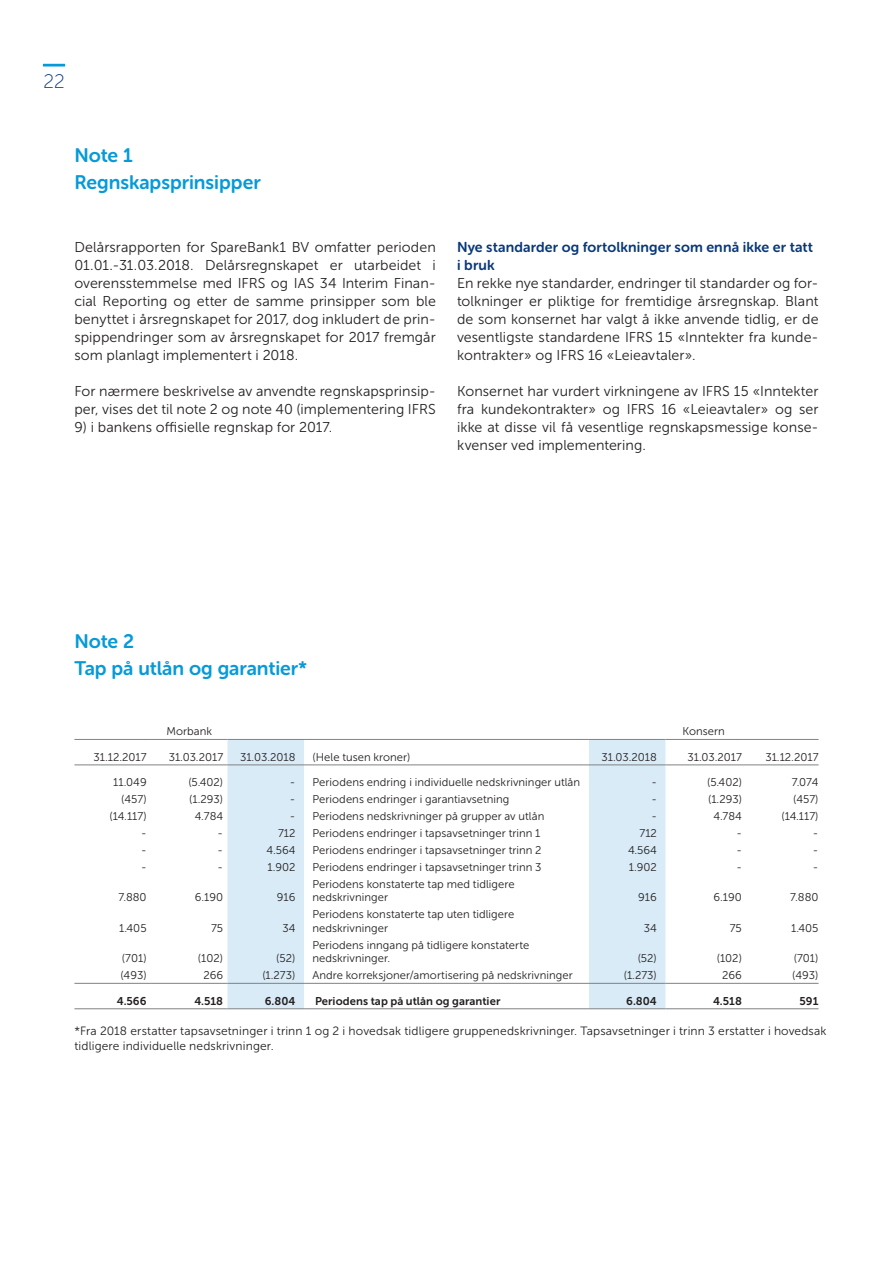
<style>
.page{position:relative;width:893px;height:1263px;background:#fff}
.page>*{position:absolute;margin:0;border:0;box-sizing:border-box;transform-origin:0 0}
.t1{font:19.5px/27px "Museo Sans Rounded 700";color:#069ad9}
.t2{font:19.5px "Museo Sans Rounded 100";color:#083879}
.t3{font:14.25px/18px "Museo Sans 300";letter-spacing:.005em;color:#231f20;text-align:justify}
.t4{font:14.25px/18px "Museo Sans Rounded 700";letter-spacing:.01em;color:#083879}
.t5{font:12px/15.8px "Museo Sans 300";letter-spacing:.01em;color:#231f20}
.t6{font:11.25px/13.5px "Museo Sans 300";letter-spacing:.005em;color:#231f20}
.t7{font:11.25px "Museo Sans 700";color:#231f20}
</style>
<div class="page">
<hr style="left:43px;top:64px;width:22px;height:3px;background:#069ad9">
<svg style="left:227px;top:740px;width:438px;height:268px"></svg>
<hr style="left:74px;top:739px;width:77px;height:1px;background:#808285">
<hr style="left:151px;top:739px;width:76px;height:1px;background:#808285">
<hr style="left:227px;top:739px;width:77px;height:1px;background:#808285">
<hr style="left:304px;top:739px;width:285px;height:1px;background:#808285">
<hr style="left:589px;top:739px;width:76px;height:1px;background:#808285">
<hr style="left:665px;top:739px;width:77px;height:1px;background:#808285">
<hr style="left:742px;top:739px;width:77px;height:1px;background:#808285">
<hr style="left:74px;top:764px;width:77px;height:1px;background:#808285">
<hr style="left:151px;top:764px;width:76px;height:1px;background:#808285">
<hr style="left:227px;top:764px;width:77px;height:1px;background:#808285">
<hr style="left:304px;top:764px;width:285px;height:1px;background:#808285">
<hr style="left:589px;top:764px;width:76px;height:1px;background:#808285">
<hr style="left:665px;top:764px;width:77px;height:1px;background:#808285">
<hr style="left:742px;top:764px;width:77px;height:1px;background:#808285">
<hr style="left:74px;top:983px;width:77px;height:1px;background:#808285">
<hr style="left:151px;top:983px;width:76px;height:1px;background:#808285">
<hr style="left:227px;top:983px;width:77px;height:1px;background:#808285">
<hr style="left:304px;top:983px;width:285px;height:1px;background:#808285">
<hr style="left:589px;top:983px;width:76px;height:1px;background:#808285">
<hr style="left:665px;top:983px;width:77px;height:1px;background:#808285">
<hr style="left:742px;top:983px;width:77px;height:1px;background:#808285">
<hr style="left:74px;top:1008px;width:77px;height:1px;background:#808285">
<hr style="left:151px;top:1008px;width:76px;height:1px;background:#808285">
<hr style="left:227px;top:1008px;width:77px;height:1px;background:#808285">
<hr style="left:304px;top:1008px;width:285px;height:1px;background:#808285">
<hr style="left:589px;top:1008px;width:76px;height:1px;background:#808285">
<hr style="left:665px;top:1008px;width:77px;height:1px;background:#808285">
<hr style="left:742px;top:1008px;width:77px;height:1px;background:#808285">
<h1 class="t2" style="left:43px;top:71px;width:23px">22</h1>
<h1 class="t1" style="left:74px;top:142px;width:188px">Note 1<br>Regnskapsprinsipper</h1>
<p class="t3" style="left:74px;top:238px;width:363px">Delårsrapporten for SpareBank1 BV omfatter perioden 01.01.-31.03.2018. Delårsregnskapet er utarbeidet i overensstemmelse med IFRS og IAS 34 Interim Finan&shy;cial Reporting og etter de samme prinsipper som ble benyttet i årsregnskapet for 2017, dog inkludert de prin&shy;spippendringer som av årsregnskapet for 2017 fremgår som planlagt implementert i 2018.</p>
<p class="t3" style="left:74px;top:382px;width:363px">For nærmere beskrivelse av anvendte regnskapsprinsip&shy;per, vises det til note 2 og note 40 (implementering IFRS</p>
<p class="t3" style="left:74px;top:418px;width:259px">9) i bankens offisielle regnskap for 2017.</p>
<p class="t4" style="left:457px;top:238px;width:357px">Nye standarder og fortolkninger som ennå ikke er tatt i bruk</p>
<p class="t3" style="left:457px;top:274px;width:363px">En rekke nye standarder, endringer til standarder og for&shy;tolkninger er pliktige for fremtidige årsregnskap. Blant de som konsernet har valgt å ikke anvende tidlig, er de vesentligste standardene IFRS 15 «Inntekter fra kunde&shy;kontrakter» og IFRS 16 «Leieavtaler».</p>
<p class="t3" style="left:457px;top:382px;width:363px;text-align:left">Konsernet har vurdert virkningene av IFRS 15 «Inntekter fra kundekontrakter» og IFRS 16 «Leieavtaler» og ser ikke at disse vil få vesentlige regnskapsmessige konse&shy;kvenser ved implementering.</p>
<h1 class="t1" style="left:74px;top:628px;width:234px">Note 2<br>Tap på utlån og garantier*</h1>
<p class="t6" style="left:166px;top:725px;width:47px">Morbank</p>
<p class="t6" style="left:683px;top:725px;width:44px">Konsern</p>
<p class="t6" style="left:93px;top:750px;width:55px">31.12.2017</p>
<p class="t6" style="left:169px;top:750px;width:56px">31.03.2017</p>
<p class="t6" style="left:240px;top:750px;width:57px">31.03.2018</p>
<p class="t6" style="left:313px;top:750px;width:99px">(Hele tusen kroner)</p>
<p class="t6" style="left:601px;top:750px;width:57px">31.03.2018</p>
<p class="t6" style="left:687px;top:750px;width:56px">31.03.2017</p>
<p class="t6" style="left:765px;top:750px;width:55px">31.12.2017</p>
<p class="t6" style="left:113px;top:775px;width:35px">11.049</p>
<p class="t6" style="left:188px;top:775px;width:36px">(5.402)</p>
<p class="t6" style="left:290px;top:775px;width:292px">- Periodens endring i individuelle nedskrivninger utlån</p>
<p class="t6" style="left:651px;top:775px;width:7px">-</p>
<p class="t6" style="left:707px;top:775px;width:36px">(5.402)</p>
<p class="t6" style="left:792px;top:775px;width:28px">7.074</p>
<p class="t6" style="left:121px;top:792px;width:27px">(457)</p>
<p class="t6" style="left:189px;top:792px;width:35px">(1.293)</p>
<p class="t6" style="left:290px;top:792px;width:221px">- Periodens endringer i garantiavsetning</p>
<p class="t6" style="left:651px;top:792px;width:7px">-</p>
<p class="t6" style="left:708px;top:792px;width:35px">(1.293)</p>
<p class="t6" style="left:793px;top:792px;width:27px">(457)</p>
<p class="t6" style="left:110px;top:809px;width:39px">(14.117)</p>
<p class="t6" style="left:195px;top:809px;width:30px">4.784</p>
<p class="t6" style="left:290px;top:809px;width:256px">- Periodens nedskrivninger på grupper av utlån</p>
<p class="t6" style="left:651px;top:809px;width:7px">-</p>
<p class="t6" style="left:714px;top:809px;width:30px">4.784</p>
<p class="t6" style="left:781px;top:809px;width:39px">(14.117)</p>
<p class="t6" style="left:141px;top:826px;width:7px">-</p>
<p class="t6" style="left:218px;top:826px;width:7px">-</p>
<p class="t6" style="left:278px;top:826px;width:19px">712</p>
<p class="t6" style="left:312px;top:826px;width:230px">Periodens endringer i tapsavsetninger trinn 1</p>
<p class="t6" style="left:639px;top:826px;width:19px">712</p>
<p class="t6" style="left:736px;top:826px;width:7px">-</p>
<p class="t6" style="left:813px;top:826px;width:7px">-</p>
<p class="t6" style="left:141px;top:843px;width:7px">-</p>
<p class="t6" style="left:218px;top:843px;width:7px">-</p>
<p class="t6" style="left:267px;top:843px;width:30px">4.564</p>
<p class="t6" style="left:312px;top:843px;width:231px">Periodens endringer i tapsavsetninger trinn 2</p>
<p class="t6" style="left:628px;top:843px;width:30px">4.564</p>
<p class="t6" style="left:736px;top:843px;width:7px">-</p>
<p class="t6" style="left:813px;top:843px;width:7px">-</p>
<p class="t6" style="left:141px;top:860px;width:7px">-</p>
<p class="t6" style="left:218px;top:860px;width:7px">-</p>
<p class="t6" style="left:267px;top:860px;width:29px">1.902</p>
<p class="t6" style="left:312px;top:860px;width:231px">Periodens endringer i tapsavsetninger trinn 3</p>
<p class="t6" style="left:629px;top:860px;width:29px">1.902</p>
<p class="t6" style="left:736px;top:860px;width:7px">-</p>
<p class="t6" style="left:813px;top:860px;width:7px">-</p>
<p class="t6" style="left:118px;top:891px;width:30px">7.880</p>
<p class="t6" style="left:195px;top:891px;width:30px">6.190</p>
<p class="t6" style="left:277px;top:891px;width:20px">916</p>
<p class="t6" style="left:312px;top:877px;width:204px">Periodens konstaterte tap med tidligere nedskrivninger</p>
<p class="t6" style="left:638px;top:891px;width:20px">916</p>
<p class="t6" style="left:714px;top:891px;width:30px">6.190</p>
<p class="t6" style="left:790px;top:891px;width:30px">7.880</p>
<p class="t6" style="left:119px;top:921px;width:29px">1.405</p>
<p class="t6" style="left:211px;top:921px;width:14px">75</p>
<p class="t6" style="left:282px;top:921px;width:15px">34</p>
<p class="t6" style="left:122px;top:951px;width:26px">(701)</p>
<p class="t6" style="left:198px;top:951px;width:27px">(102)</p>
<p class="t6" style="left:276px;top:951px;width:21px">(52)</p>
<p class="t6" style="left:312px;top:908px;width:203px">Periodens konstaterte tap uten tidligere nedskrivninger</p>
<p class="t6" style="left:312px;top:938px;width:218px">Periodens inngang på tidligere konstaterte nedskrivninger.</p>
<p class="t6" style="left:644px;top:921px;width:15px">34</p>
<p class="t6" style="left:730px;top:921px;width:14px">75</p>
<p class="t6" style="left:791px;top:921px;width:29px">1.405</p>
<p class="t6" style="left:638px;top:951px;width:21px">(52)</p>
<p class="t6" style="left:717px;top:951px;width:27px">(102)</p>
<p class="t6" style="left:794px;top:951px;width:26px">(701)</p>
<p class="t6" style="left:120px;top:968px;width:28px">(493)</p>
<p class="t6" style="left:203px;top:968px;width:21px">266</p>
<p class="t6" style="left:262px;top:968px;width:35px">(1.273)</p>
<p class="t6" style="left:312px;top:968px;width:262px">Andre korreksjoner/amortisering på nedskrivninger</p>
<p class="t6" style="left:624px;top:968px;width:35px">(1.273)</p>
<p class="t6" style="left:722px;top:968px;width:21px">266</p>
<p class="t6" style="left:792px;top:968px;width:28px">(493)</p>
<p class="t7" style="left:117px;top:994px;width:31px">4.566</p>
<p class="t7" style="left:194px;top:994px;width:30px">4.518</p>
<p class="t7" style="left:265px;top:994px;width:32px">6.804</p>
<p class="t7" style="left:315px;top:994px;width:187px">Periodens tap på utlån og garantier</p>
<p class="t7" style="left:626px;top:994px;width:32px">6.804</p>
<p class="t7" style="left:713px;top:994px;width:30px">4.518</p>
<p class="t7" style="left:799px;top:994px;width:20px">591</p>
<p class="t5" style="left:74px;top:1023px;width:754px">*Fra 2018 erstatter tapsavsetninger i trinn 1 og 2 i hovedsak tidligere gruppenedskrivninger. Tapsavsetninger i trinn 3 erstatter i hovedsak tidligere individuelle nedskrivninger.</p>
</div>
